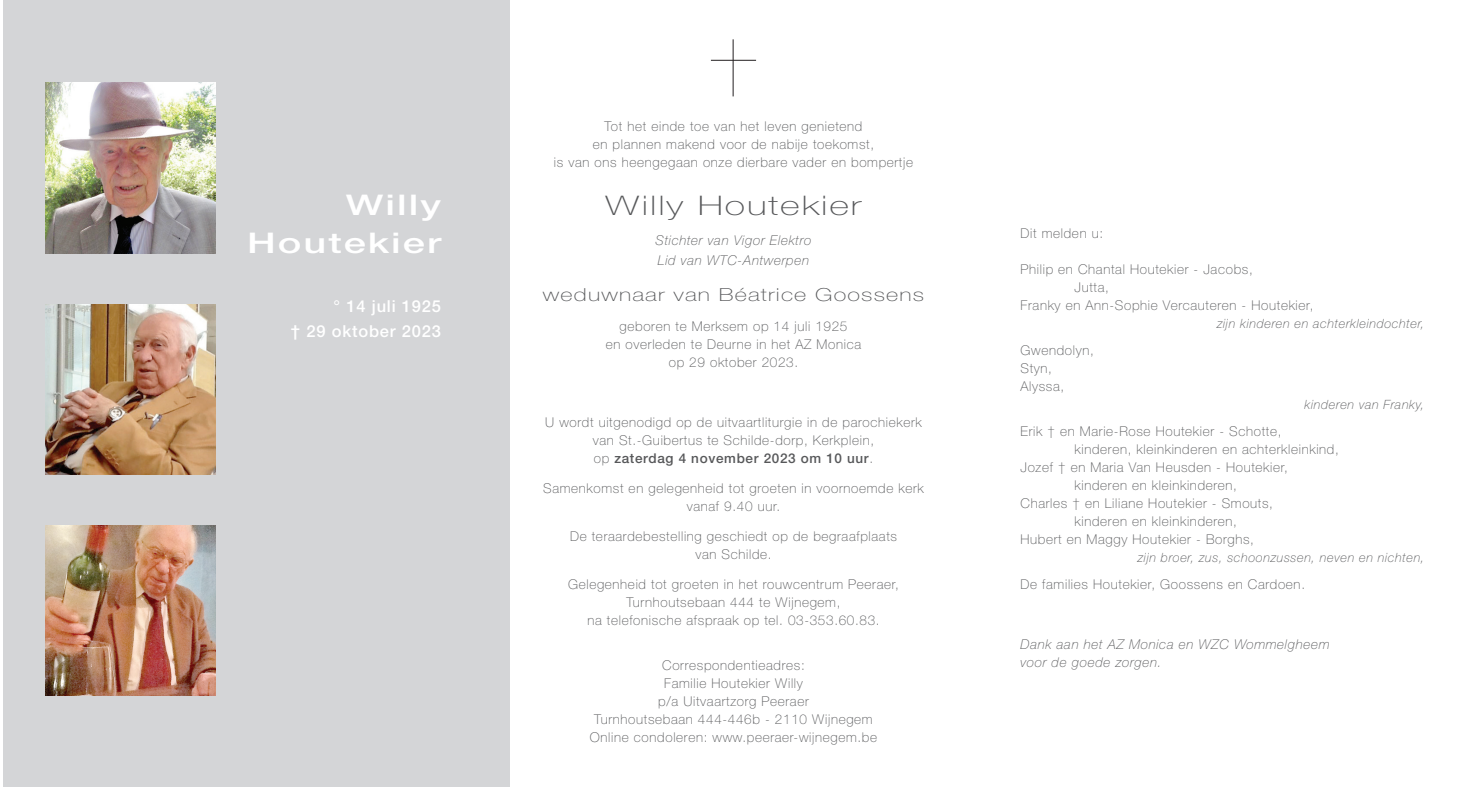
<style>
.page{position:relative;width:1467px;height:787px;background:#fff}
.page>*{position:absolute;margin:0;border:0;box-sizing:border-box;transform-origin:0 0}
.t1{font:500 28.5px/37.5px "Helvetica Neue LT Pro";letter-spacing:.05em;color:#fff;text-align:right;scale:1.4 1}
.t2{font:100 27px "Helvetica Neue LT Pro";letter-spacing:.05em;color:#57585a;scale:1.4 1}
.t3{font:100 18px "Helvetica Neue LT Pro";letter-spacing:.05em;color:#57585a;scale:1.3 1}
.t4{font:500 16.5px/25.5px "Helvetica Neue LT Pro";letter-spacing:.05em;color:#fff;text-align:right}
.t5{font:100 13.5px/18px "Helvetica Neue LT Pro";letter-spacing:.05em;color:#57585a;text-align:center}
.t6{font:italic 100 13.5px/19.5px "Helvetica Neue LT Pro";letter-spacing:.05em;color:#57585a}
.t7{font:italic 100 12.75px "Helvetica Neue LT Pro";letter-spacing:.05em;color:#57585a}
.s1{font-weight:500}
</style>
<div class="page">
<hr style="left:733px;top:39px;width:1px;height:57px;background:#231f20">
<hr style="left:711px;top:60px;width:45px;height:1px;background:#231f20">
<div style="left:3px;top:0;width:506px;height:787px;background:#d4d5d7"></div>
<img style="left:46px;top:83px;width:170px;height:170px">
<img style="left:46px;top:304px;width:170px;height:170px">
<img style="left:46px;top:525px;width:170px;height:170px">
<h1 class="t1" style="left:247px;top:186px;width:140px">Willy<br>Houtekier</h1>
<p class="t4" style="left:291px;top:293px;width:152px">° 14 juli 1925<br>† 29 oktober 2023</p>
<p class="t5" style="left:554px;top:117px;width:361px">Tot het einde toe van het leven genietend<br>en plannen makend voor de nabije toekomst,<br>is van ons heengegaan onze dierbare vader en bompertje</p>
<h2 class="t2" style="left:605px;top:190px;width:184px">Willy Houtekier</h2>
<p class="t6" style="left:655px;top:230px;width:158px">Stichter van Vigor Elektro<br>Lid van WTC-Antwerpen</p>
<h3 class="t3" style="left:543px;top:284px;width:295px">weduwnaar van Béatrice Goossens</h3>
<p class="t5" style="left:606px;top:317px;width:257px">geboren te Merksem op 14 juli 1925<br>en overleden te Deurne in het AZ Monica op 29 oktober 2023.</p>
<p class="t5" style="left:545px;top:413px;width:378px">U wordt uitgenodigd op de uitvaartliturgie in de parochiekerk van St.-Guibertus te Schilde-dorp, Kerkplein,<br>op <span class="s1">zaterdag 4 november 2023 om 10 uur</span>.</p>
<p class="t5" style="left:543px;top:479px;width:382px">Samenkomst en gelegenheid tot groeten in voornoemde kerk vanaf 9.40 uur.</p>
<p class="t5" style="left:570px;top:527px;width:328px">De teraardebestelling geschiedt op de begraafplaats van Schilde.</p>
<p class="t5" style="left:568px;top:575px;width:332px">Gelegenheid tot groeten in het rouwcentrum Peeraer,<br>Turnhoutsebaan 444 te Wijnegem,<br>na telefonische afspraak op tel. 03-353.60.83.</p>
<p class="t5" style="left:590px;top:656px;width:289px">Correspondentieadres:<br>Familie Houtekier Willy<br>p/a Uitvaartzorg Peeraer<br>Turnhoutsebaan 444-446b - 2110 Wijnegem<br>Online condoleren: www.peeraer-wijnegem.be</p>
<p class="t5" style="left:1020px;top:224px;width:84px">Dit melden u:</p>
<p class="t5" style="left:1020px;top:260px;width:234px">Philip en Chantal Houtekier - Jacobs,</p>
<p class="t5" style="left:1074px;top:278px;width:36px">Jutta,</p>
<p class="t5" style="left:1020px;top:296px;width:294px">Franky en Ann-Sophie Vercauteren - Houtekier,</p>
<p class="t7" style="left:1217px;top:316px;width:209px">zijn kinderen en achterkleindochter,</p>
<p class="t5" style="left:1020px;top:341px;width:75px;text-align:left">Gwendolyn,<br>Styn,<br>Alyssa,</p>
<p class="t7" style="left:1305px;top:397px;width:121px">kinderen van Franky,</p>
<p class="t5" style="left:1020px;top:422px;width:262px">Erik † en Marie-Rose Houtekier - Schotte,</p>
<p class="t5" style="left:1074px;top:440px;width:266px">kinderen, kleinkinderen en achterkleinkind,</p>
<p class="t5" style="left:1020px;top:458px;width:269px">Jozef † en Maria Van Heusden - Houtekier,</p>
<p class="t5" style="left:1074px;top:476px;width:164px">kinderen en kleinkinderen,</p>
<p class="t5" style="left:1020px;top:494px;width:254px">Charles † en Liliane Houtekier - Smouts,</p>
<p class="t5" style="left:1074px;top:512px;width:164px">kinderen en kleinkinderen,</p>
<p class="t5" style="left:1020px;top:530px;width:235px">Hubert en Maggy Houtekier - Borghs,</p>
<p class="t7" style="left:1138px;top:550px;width:288px">zijn broer, zus, schoonzussen, neven en nichten,</p>
<p class="t5" style="left:1020px;top:575px;width:286px">De families Houtekier, Goossens en Cardoen.</p>
<p class="t6" style="left:1020px;top:635px;width:311px;line-height:18px">Dank aan het AZ Monica en WZC Wommelgheem voor de goede zorgen.</p>
</div>
